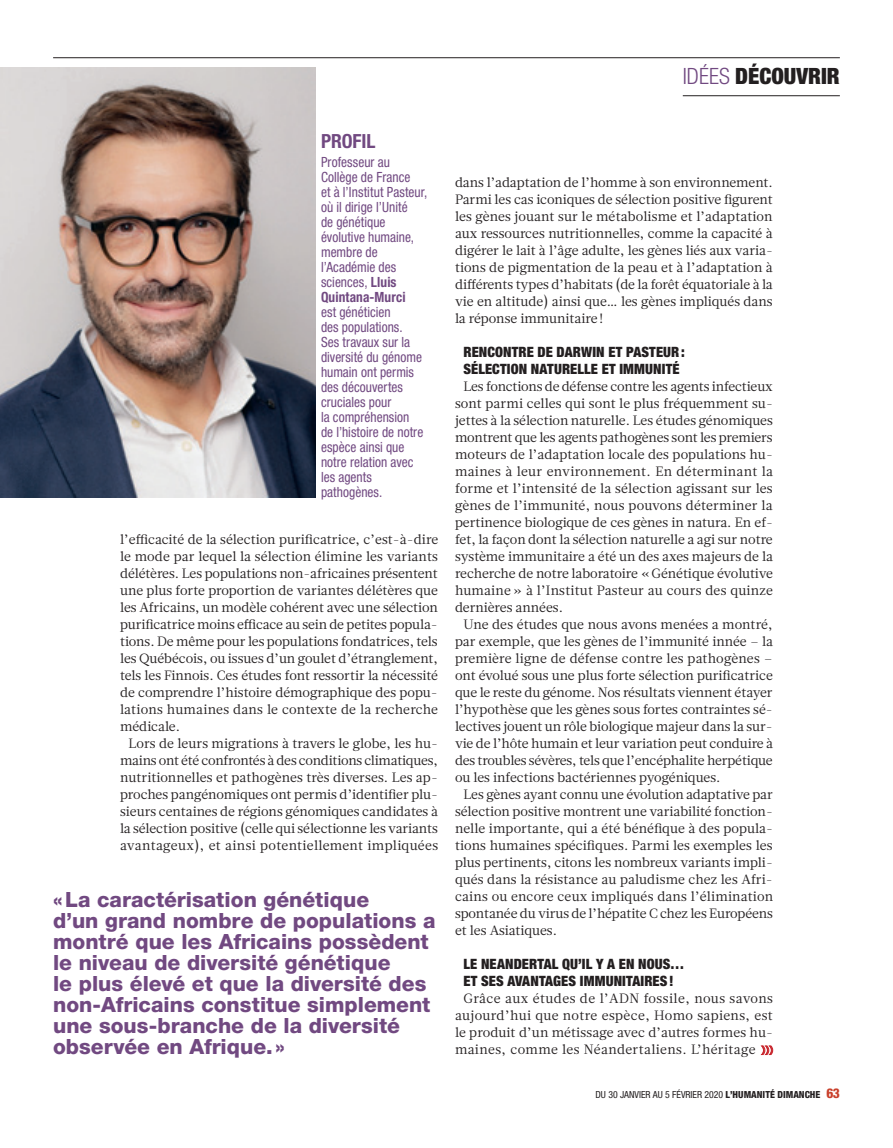
<style>
.page{position:relative;width:893px;height:1148px;background:#fff}
.page>*{position:absolute;margin:0;border:0;box-sizing:border-box;transform-origin:0 0}
.t1{font:900 condensed 22.5px "Helvetica Neue LT Std";color:#231f20}
.t2{font:800 21px/21px "Helvetica Neue LT Std";color:#714981}
.t3{font:700 condensed 19.5px "Helvetica Neue LT Std";color:#714981}
.t4{font:900 condensed 14.25px/17px "Helvetica Neue LT Std";letter-spacing:.01em;color:#231f20}
.t5{font:condensed 14.1px/15px "Helvetica Neue LT Std";letter-spacing:.005em;color:#714981;scale:.95 1}
.t6{font:13.5px/17px "Glosa";color:#231f20;text-align:justify}
.t7{font:700 expanded 10.5px "Trade Gothic LT Std";color:#c8242b}
.t8{font:condensed 9.75px "Helvetica Neue LT Std";color:#231f20}
.s1{font-weight:300;color:#714981}
.s2{font-weight:700}
.s3{font-weight:800}
.s4{font-weight:800;font-size:13.5px;color:#c9402b}
</style>
<div class="page">
<hr style="left:53px;top:57px;width:787px;height:1px;background:#231f20">
<hr style="left:683px;top:95px;width:157px;height:1px;background:#231f20">
<img style="left:0;top:68px;width:316px;height:429px">
<svg style="left:761px;top:1046px;width:12px;height:9px"></svg>
<h1 class="t1" style="left:683px;top:62px;width:159px"><span class="s1">IDÉES</span> DÉCOUVRIR</h1>
<h3 class="t3" style="left:321px;top:129px;width:56px">PROFIL</h3>
<p class="t5" style="left:321px;top:155px;width:113px">Professeur au<br>Collège de France<br>et à l’Institut Pasteur, où il dirige l’Unité<br>de génétique évolutive humaine, membre de l’Académie des sciences, <span class="s2">Lluis<br>Quintana-Murci</span></p>
<p class="t5" style="left:321px;top:305px;width:109px">est généticien<br>des populations.<br>Ses travaux sur la diversité du génome humain ont permis des découvertes cruciales pour<br>la compréhension de l’histoire de notre espèce ainsi que notre relation avec les agents pathogènes.</p>
<p class="t6" style="left:120px;top:531px;width:320px">l’efficacité de la sélection purificatrice, c’est-à-dire le mode par lequel la sélection élimine les variants délétères. Les populations non-africaines présentent une plus forte proportion de variantes délétères que les Africains, un modèle cohérent avec une sélection purificatrice moins efficace au sein de petites popula&shy;tions. De même pour les populations fondatrices, tels les Québécois, ou issues d’un goulet d’étranglement, tels les Finnois. Ces études font ressortir la nécessité de comprendre l’histoire démographique des popu&shy;lations humaines dans le contexte de la recherche médicale.</p>
<p class="t6" style="left:120px;top:735px;width:320px;text-indent:9px">Lors de leurs migrations à travers le globe, les hu&shy;mains ont été confrontés à des conditions climatiques, nutritionnelles et pathogènes très diverses. Les ap&shy;proches pangénomiques ont permis d’identifier plu&shy;sieurs centaines de régions génomiques candidates à la sélection positive (celle qui sélectionne les variants avantageux), et ainsi potentiellement impliquées</p>
<p class="t2" style="left:53px;top:889px;width:384px">« La caractérisation génétique<br>d’un grand nombre de populations a montré que les Africains possèdent le niveau de diversité génétique<br>le plus élevé et que la diversité des non-Africains constitue simplement une sous-branche de la diversité observée en Afrique. »</p>
<p class="t6" style="left:455px;top:174px;width:319px">dans l’adaptation de l’homme à son environnement.<br>Parmi les cas iconiques de sélection positive figurent les gènes jouant sur le métabolisme et l’adaptation aux ressources nutritionnelles, comme la capacité à digérer le lait à l’âge adulte, les gènes liés aux varia&shy;tions de pigmentation de la peau et à l’adaptation à différents types d’habitats (de la forêt équatoriale à la vie en altitude) ainsi que… les gènes impliqués dans la réponse immunitaire !</p>
<p class="t4" style="left:463px;top:343px;width:223px">RENCONTRE DE DARWIN ET PASTEUR :<br>SÉLECTION NATURELLE ET IMMUNITÉ</p>
<p class="t6" style="left:455px;top:378px;width:319px;text-indent:9px">Les fonctions de défense contre les agents infectieux sont parmi celles qui sont le plus fréquemment su&shy;jettes à la sélection naturelle. Les études génomiques montrent que les agents pathogènes sont les premiers moteurs de l’adaptation locale des populations hu&shy;maines à leur environnement. En déterminant la forme et l’intensité de la sélection agissant sur les gènes de l’immunité, nous pouvons déterminer la pertinence biologique de ces gènes in natura. En ef&shy;fet, la façon dont la sélection naturelle a agi sur notre système immunitaire a été un des axes majeurs de la recherche de notre laboratoire «Génétique évolutive humaine» à l’Institut Pasteur au cours des quinze dernières années.</p>
<p class="t6" style="left:455px;top:616px;width:320px;text-indent:9px">Une des études que nous avons menées a montré, par exemple, que les gènes de l’immunité innée – la première ligne de défense contre les pathogènes – ont évolué sous une plus forte sélection purificatrice que le reste du génome. Nos résultats viennent étayer l’hypothèse que les gènes sous fortes contraintes sé&shy;lectives jouent un rôle biologique majeur dans la sur&shy;vie de l’hôte humain et leur variation peut conduire à des troubles sévères, tels que l’encéphalite herpétique ou les infections bactériennes pyogéniques.</p>
<p class="t6" style="left:455px;top:786px;width:319px;text-indent:9px">Les gènes ayant connu une évolution adaptative par sélection positive montrent une variabilité fonction&shy;nelle importante, qui a été bénéfique à des popula&shy;tions humaines spécifiques. Parmi les exemples les plus pertinents, citons les nombreux variants impli&shy;qués dans la résistance au paludisme chez les Afri&shy;cains ou encore ceux impliqués dans l’élimination spontanée du virus de l’hépatite C chez les Européens et les Asiatiques.</p>
<p class="t4" style="left:463px;top:956px;width:222px">LE NEANDERTAL QU’IL Y A EN NOUS…<br>ET SES AVANTAGES IMMUNITAIRES !</p>
<p class="t6" style="left:455px;top:990px;width:320px;text-indent:9px">Grâce aux études de l’ADN fossile, nous savons aujourd’hui que notre espèce, Homo sapiens, est le produit d’un métissage avec d’autres formes hu&shy;maines, comme les Néandertaliens. L’héritage</p>
<p class="t7" style="left:761px;top:1043px;width:13px">)))</p>
<p class="t8" style="left:595px;top:1089px;width:246px">DU 30 JANVIER AU 5 FÉVRIER 2020 <span class="s3">L’HUMANITÉ DIMANCHE</span> <span class="s4">63</span></p>
</div>
